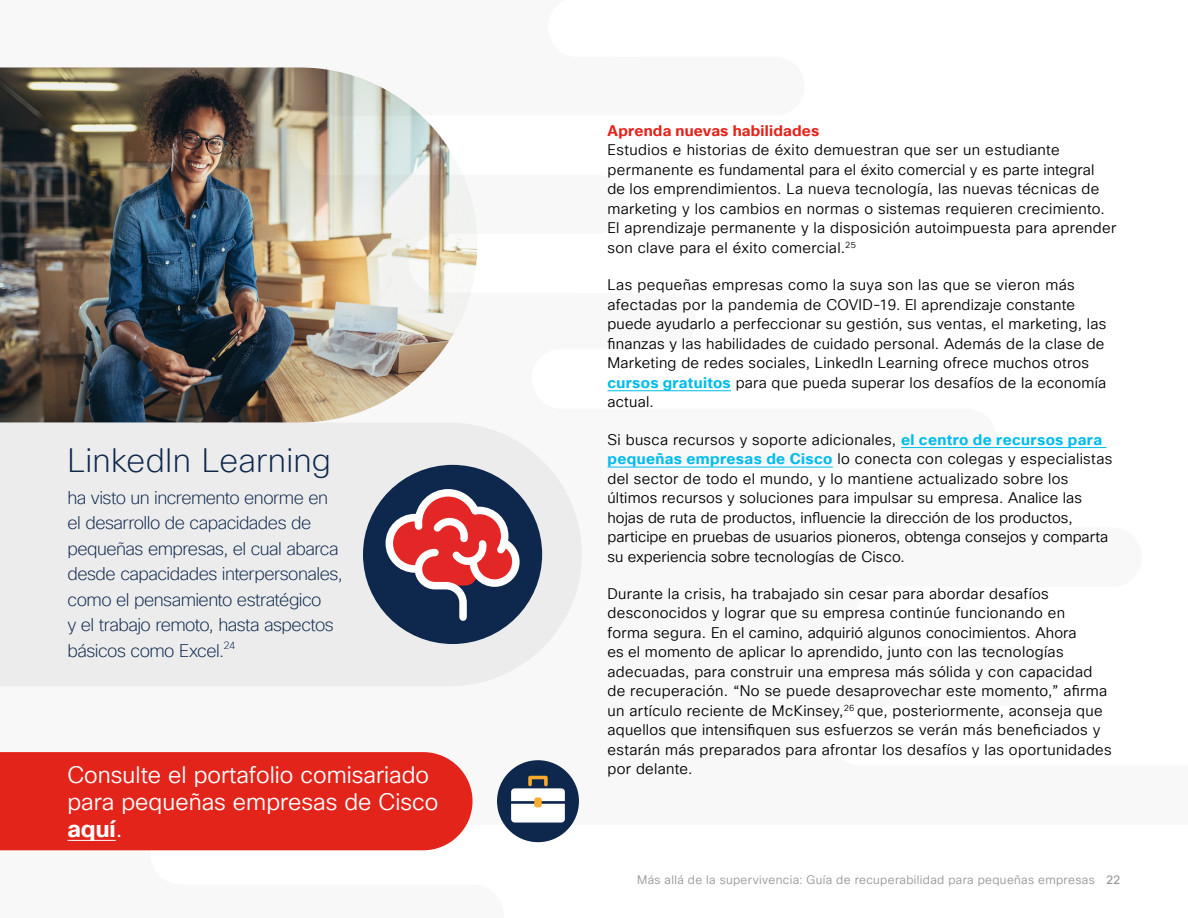
<style>
.page{position:relative;width:1188px;height:918px;background:#fff}
.page>*{position:absolute;margin:0;border:0;box-sizing:border-box;transform-origin:0 0}
.t1{font:200 33px "Cisco Sans TT";letter-spacing:.005em;color:#0d274d}
.t2{font:23.25px/27px "Cisco Sans TT Light";color:#fff}
.t3{font:700 23.25px "Cisco Sans TT";color:#fff}
.t4{font:200 18px/25.5px "Cisco Sans TT";letter-spacing:-.03em;color:#0d274d}
.t5{font:15px/19.5px "Cisco Sans TT Light";letter-spacing:.02em;color:#000}
.t6{font:700 15px "Cisco Sans TT";letter-spacing:.015em;color:#e3241b}
.t7{font:12px "Cisco Sans TT Light";letter-spacing:.03em;color:#939598}
.s1{font-family:"Cisco Sans TT Light";font-weight:400}
.s2{font-family:"Cisco Sans TT";font-weight:700;color:#00bceb}
.s3{font-family:"Cisco Sans TT"}
</style>
<div class="page">
<div style="left:0;top:752px;width:473px;height:98px;background:#e3241b"></div>
<hr style="left:68px;top:840px;width:48px;height:1px;background:#fff">
<div style="left:497px;top:760px;width:82px;height:82px;background:#0d274d;border-radius:50%"></div>
<svg style="left:511px;top:788px;width:54px;height:35px;background:#e6e8ec"></svg>
<div style="left:528px;top:776px;width:20px;height:10px;border:4px solid #fbab2c"></div>
<div style="left:534px;top:798px;width:8px;height:9px;background:#fbab2c;border-radius:2px"></div>
<div style="left:0;top:422px;width:582px;height:264px;background:#ececec"></div>
<hr style="left:608px;top:390px;width:123px;height:1px;background:#00bceb">
<hr style="left:901px;top:447px;width:205px;height:1px;background:#00bceb">
<hr style="left:608px;top:467px;width:225px;height:1px;background:#00bceb">
<img style="left:0;top:68px;width:477px;height:354px">
<div style="left:363px;top:465px;width:179px;height:179px;background:#0d274d;border-radius:50%"></div>
<svg style="left:382px;top:485px;width:141px;height:140px"></svg>
<h1 class="t1" style="left:68px;top:439px;width:265px">LinkedIn Learning</h1>
<p class="t4" style="left:68px;top:485px;width:277px">ha visto un incremento enorme en el desarrollo de capacidades de pequeñas empresas, el cual abarca desde capacidades interpersonales, como el pensamiento estratégico<br>y el trabajo remoto, hasta aspectos básicos como Excel.<sup>24</sup></p>
<h2 class="t2" style="left:68px;top:762px;width:372px">Consulte el portafolio comisariado para pequeñas empresas de Cisco</h2>
<h2 class="t3" style="left:68px;top:814px;width:57px">aquí<span class="s1">.</span></h2>
<p class="t6" style="left:608px;top:121px;width:213px">Aprenda nuevas habilidades</p>
<p class="t5" style="left:608px;top:141px;width:510px">Estudios e historias de éxito demuestran que ser un estudiante permanente es fundamental para el éxito comercial y es parte integral<br>de los emprendimientos. La nueva tecnología, las nuevas técnicas de marketing y los cambios en normas o sistemas requieren crecimiento.<br>El aprendizaje permanente y la disposición autoimpuesta para aprender son clave para el éxito comercial.<sup>25</sup></p>
<p class="t5" style="left:608px;top:276px;width:500px">Las pequeñas empresas como la suya son las que se vieron más afectadas por la pandemia de COVID-19. El aprendizaje constante puede ayudarlo a perfeccionar su gestión, sus ventas, el marketing, las finanzas y las habilidades de cuidado personal. Además de la clase de Marketing de redes sociales, LinkedIn Learning ofrece muchos otros <span class="s2">cursos gratuitos</span> para que pueda superar los desafíos de la economía actual.</p>
<p class="t5" style="left:607px;top:430px;width:506px">Si busca recursos y soporte adicionales, <span class="s2">el centro de recursos para pequeñas empresas de Cisco</span> lo conecta con colegas y especialistas del sector de todo el mundo, y lo mantiene actualizado sobre los últimos recursos y soluciones para impulsar su empresa. Analice las hojas de ruta de productos, influencie la dirección de los productos, participe en pruebas de usuarios pioneros, obtenga consejos y comparta su experiencia sobre tecnologías de Cisco.</p>
<p class="t5" style="left:607px;top:584px;width:506px">Durante la crisis, ha trabajado sin cesar para abordar desafíos desconocidos y lograr que su empresa continúe funcionando en<br>forma segura. En el camino, adquirió algunos conocimientos. Ahora<br>es el momento de aplicar lo aprendido, junto con las tecnologías adecuadas, para construir una empresa más sólida y con capacidad de recuperación. “No se puede desaprovechar este momento,” afirma un artículo reciente de McKinsey,<sup>26</sup> que, posteriormente, aconseja que aquellos que intensifiquen sus esfuerzos se verán más beneficiados y estarán más preparados para afrontar los desafíos y las oportunidades por delante.</p>
<p class="t7" style="left:637px;top:872px;width:485px">Más allá de la supervivencia: Guía de recuperabilidad para pequeñas empresas <span class="s3">22</span></p>
</div>
